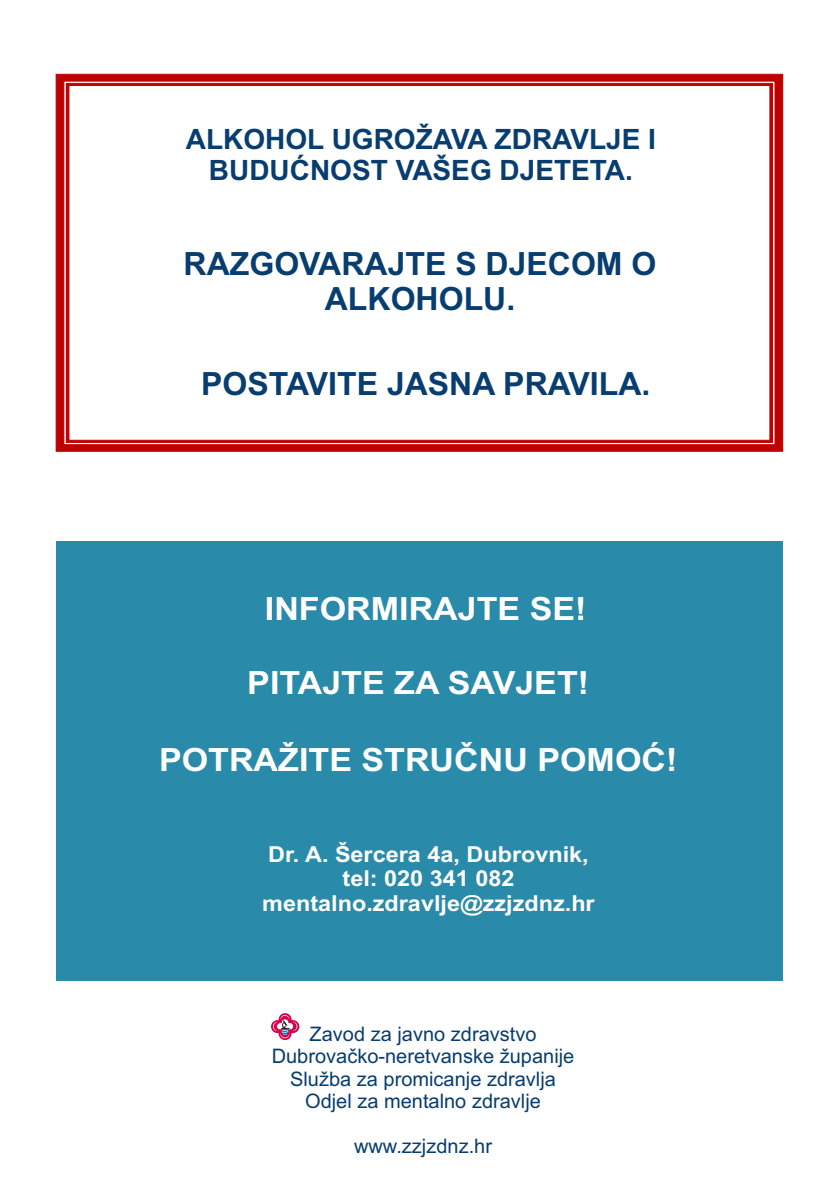
<style>
.page{position:relative;width:840px;height:1191px;background:#fff}
.page>*{position:absolute;margin:0;border:0;box-sizing:border-box;transform-origin:0 0}
.t1{font:700 32px "Arial";color:#fff;scale:1.06 1}
.t2{font:700 32px/35.8px "Arial";color:#083d6f;text-align:center}
.t3{font:700 28px/31.2px "Arial";color:#083d6f;text-align:center}
.t4{font:700 22px/24.6px "Arial";color:#fff;text-align:center;scale:1.06 1}
.t5{font:20px/22.4px "Arial";color:#083d6f;text-align:center}
</style>
<div class="page">
<svg style="left:56px;top:74px;width:726px;height:377px"></svg>
<div style="left:56px;top:541px;width:726px;height:440px;background:#2a8aa9"></div>
<svg style="left:271px;top:1013px;width:28px;height:27px"></svg>
<h2 class="t3" style="left:186px;top:126px;width:471px">ALKOHOL UGROŽAVA ZDRAVLJE I<br>BUDUĆNOST VAŠEG DJETETA.</h2>
<h1 class="t2" style="left:183px;top:248px;width:474px">RAZGOVARAJTE S DJECOM O<br>ALKOHOLU.</h1>
<h1 class="t2" style="left:201px;top:369px;width:450px">POSTAVITE JASNA PRAVILA.</h1>
<h1 class="t1" style="left:265px;top:596px;width:305px">INFORMIRAJTE SE!</h1>
<h1 class="t1" style="left:247px;top:670px;width:324px">PITAJTE ZA SAVJET!</h1>
<h1 class="t1" style="left:159px;top:748px;width:490px">POTRAŽITE STRUČNU POMOĆ!</h1>
<p class="t4" style="left:262px;top:843px;width:315px">Dr. A. Šercera 4a, Dubrovnik, tel: 020 341 082 mentalno.zdravlje@zzjzdnz.hr</p>
<p class="t5" style="left:271px;top:1024px;width:304px">Zavod za javno zdravstvo<br>Dubrovačko-neretvanske županije<br>Služba za promicanje zdravlja<br>Odjel za mentalno zdravlje</p>
<p class="t5" style="left:354px;top:1136px;width:139px">www.zzjzdnz.hr</p>
</div>
